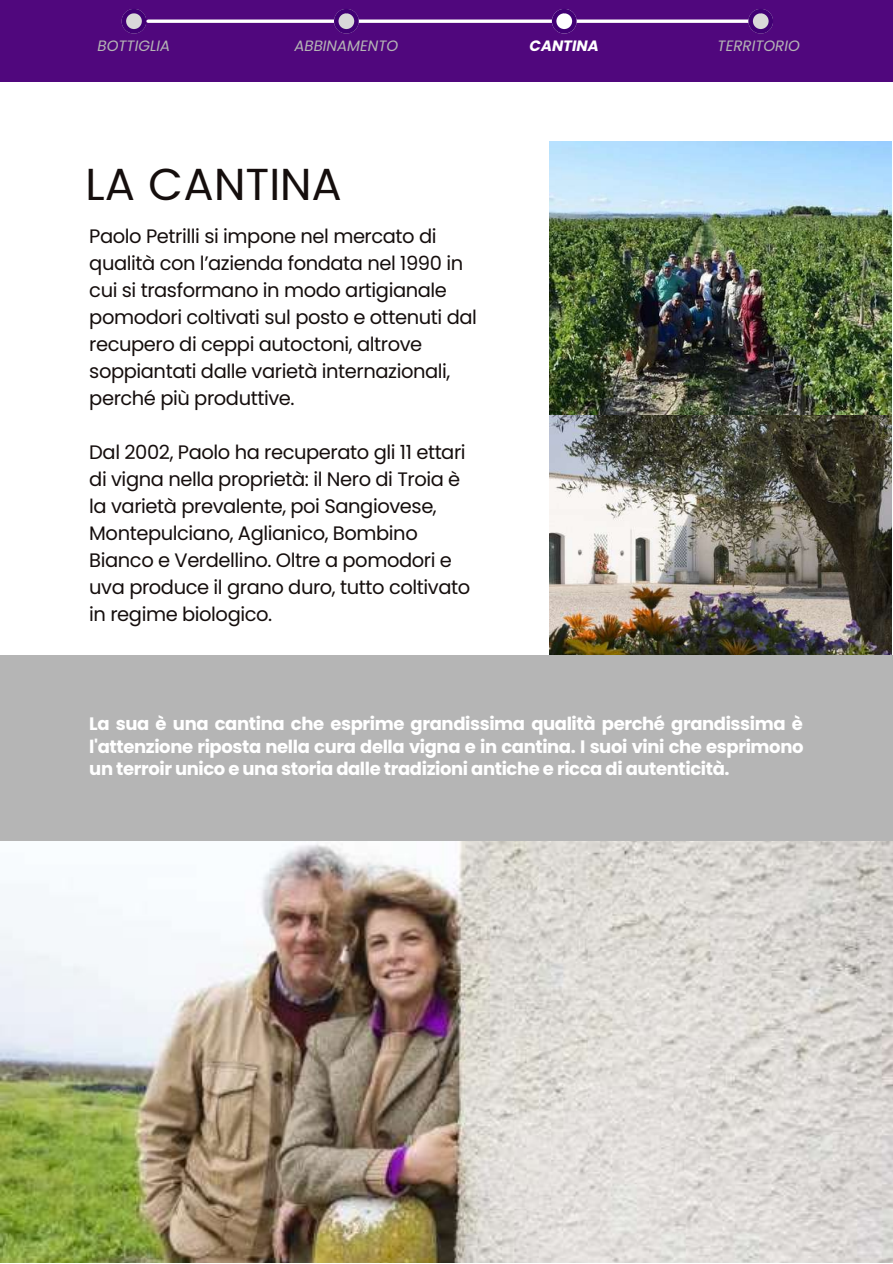
<style>
.page{position:relative;width:893px;height:1264px;background:#fff}
.page>*{position:absolute;margin:0;border:0;box-sizing:border-box;transform-origin:0 0}
.t1{font:45px "Poppins";letter-spacing:-.005em;color:#150e0d}
.t2{font:19.5px/27px "Poppins";letter-spacing:-.02em;color:#150e0d}
.t3{font:700 18px/22.5px "Poppins";letter-spacing:-.02em;color:#fff;text-align:justify}
.t4{font:italic 15px "Poppins";color:#b5b5b5}
.t5{font:italic 700 15px "Poppins";color:#fff}
</style>
<div class="page">
<img style="left:0;top:840px;width:892px;height:422px">
<img style="left:549px;top:414px;width:342px;height:241px">
<div style="left:0;top:655px;width:892px;height:185px;background:#b5b5b5"></div>
<div style="left:0;top:0;width:892px;height:82px;background:#50077d"></div>
<svg style="left:122px;top:9px;width:24px;height:25px"></svg>
<hr style="left:148px;top:20px;width:610px;height:3px;background:#fff">
<svg style="left:334px;top:9px;width:25px;height:25px"></svg>
<svg style="left:552px;top:9px;width:24px;height:25px"></svg>
<svg style="left:748px;top:9px;width:25px;height:25px"></svg>
<img style="left:549px;top:141px;width:342px;height:273px">
<p class="t4" style="left:97px;top:35px;width:74px">BOTTIGLIA</p>
<p class="t4" style="left:294px;top:35px;width:105px">ABBINAMENTO</p>
<p class="t5" style="left:529px;top:35px;width:71px">CANTINA</p>
<p class="t4" style="left:717px;top:35px;width:84px">TERRITORIO</p>
<h1 class="t1" style="left:85px;top:158px;width:258px">LA CANTINA</h1>
<p class="t2" style="left:89px;top:222px;width:389px">Paolo Petrilli si impone nel mercato di qualità con l’azienda fondata nel 1990 in cui si trasformano in modo artigianale pomodori coltivati sul posto e ottenuti dal recupero di ceppi autoctoni, altrove soppiantati dalle varietà internazionali, perché più produttive.</p>
<p class="t2" style="left:89px;top:438px;width:382px">Dal 2002, Paolo ha recuperato gli 11 ettari di vigna nella proprietà: il Nero di Troia è la varietà prevalente, poi Sangiovese, Montepulciano, Aglianico, Bombino Bianco e Verdellino. Oltre a pomodori e uva produce il grano duro, tutto coltivato in regime biologico.</p>
<p class="t3" style="left:89px;top:712px;width:715px">La sua è una cantina che esprime grandissima qualità perché grandissima è l'attenzione riposta nella cura della vigna e in cantina. I suoi vini che esprimono un terroir unico e una storia dalle tradizioni antiche e ricca di autenticità.</p>
</div>
